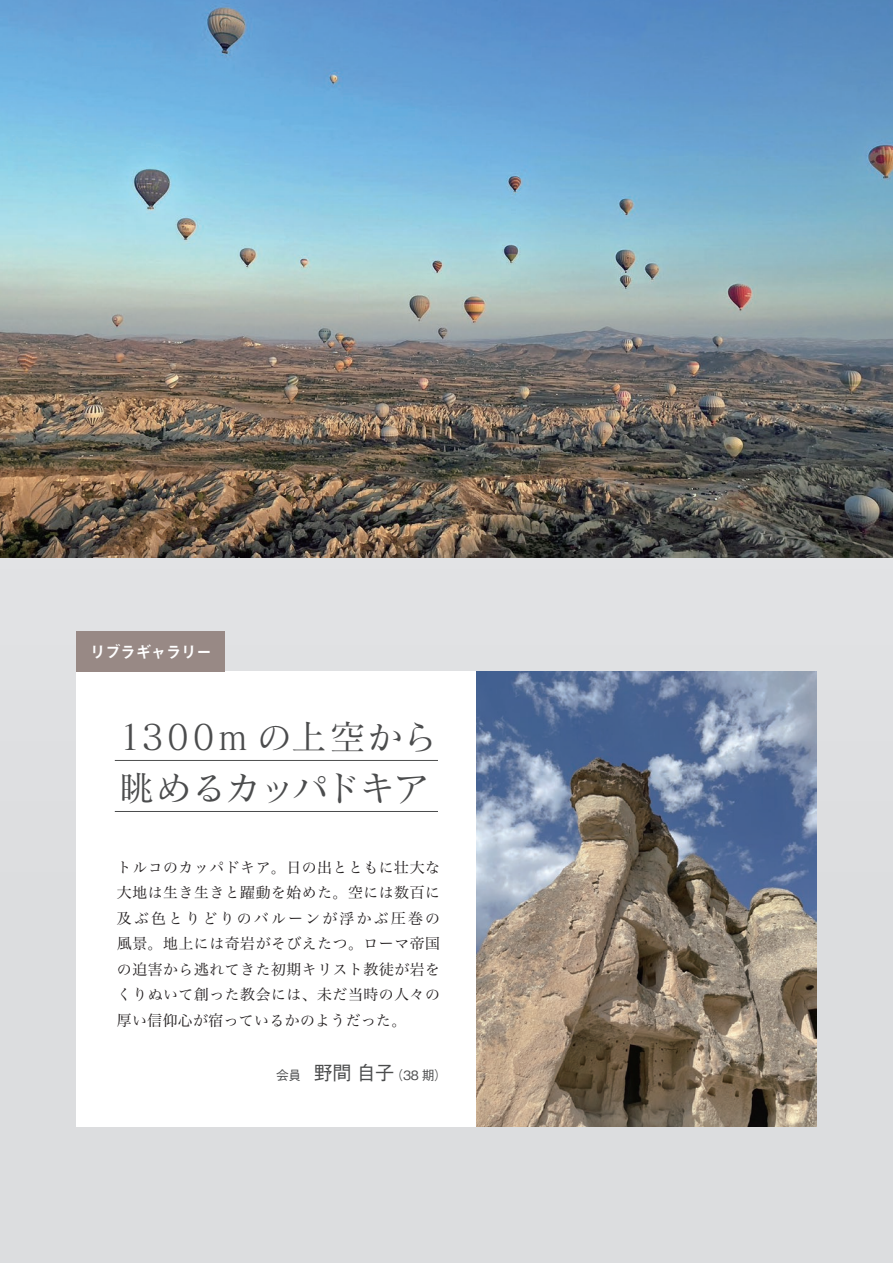
<style>
.page{position:relative;width:893px;height:1263px;background:#dcdddf}
.page>*{position:absolute;margin:0;border:0;box-sizing:border-box;transform-origin:0 0}
.t1{font:35.1px/51px "Matisse Pro N M";letter-spacing:.005em;color:#4b4c4d}
.t2{font:15.9px "Midashi Go Pro MB31";letter-spacing:-.05em;color:#fff}
.t3{font:14.85px/25.5px "Hira Min Pro W3";letter-spacing:.035em;color:#231f20;text-align:justify}
.t4{font:500 12.75px "Gothic BBB Pro";color:#4b4c4d}
.s1{font-size:19.2px}
</style>
<div class="page">
<img style="left:0;top:0;width:893px;height:557px">
<div style="left:77px;top:672px;width:399px;height:455px;background:#fff"></div>
<div style="left:77px;top:631px;width:148px;height:41px;background:#988985"></div>
<hr style="left:115px;top:760px;width:323px;height:1px;background:#4b4c4d">
<hr style="left:115px;top:811px;width:323px;height:1px;background:#4b4c4d">
<img style="left:476px;top:672px;width:340px;height:455px">
<p class="t2" style="left:90px;top:639px;width:123px">リブラギャラリー</p>
<h1 class="t1" style="left:119px;top:710px;width:320px">1300m の上空から眺めるカッパドキア</h1>
<p class="t3" style="left:117px;top:853px;width:325px">トルコのカッパドキア。日の出とともに壮大な大地は生き生きと躍動を始めた。空には数百に及ぶ色とりどりのバルーンが浮かぶ圧巻の風景。地上には奇岩がそびえたつ。ローマ帝国の迫害から逃れてきた初期キリスト教徒が岩をくりぬいて創った教会には、未だ当時の人々の厚い信仰心が宿っているかのようだった。</p>
<p class="t4" style="left:276px;top:1065px;width:172px">会員　<span class="s1">野間 自子</span>（38 期）</p>
</div>
